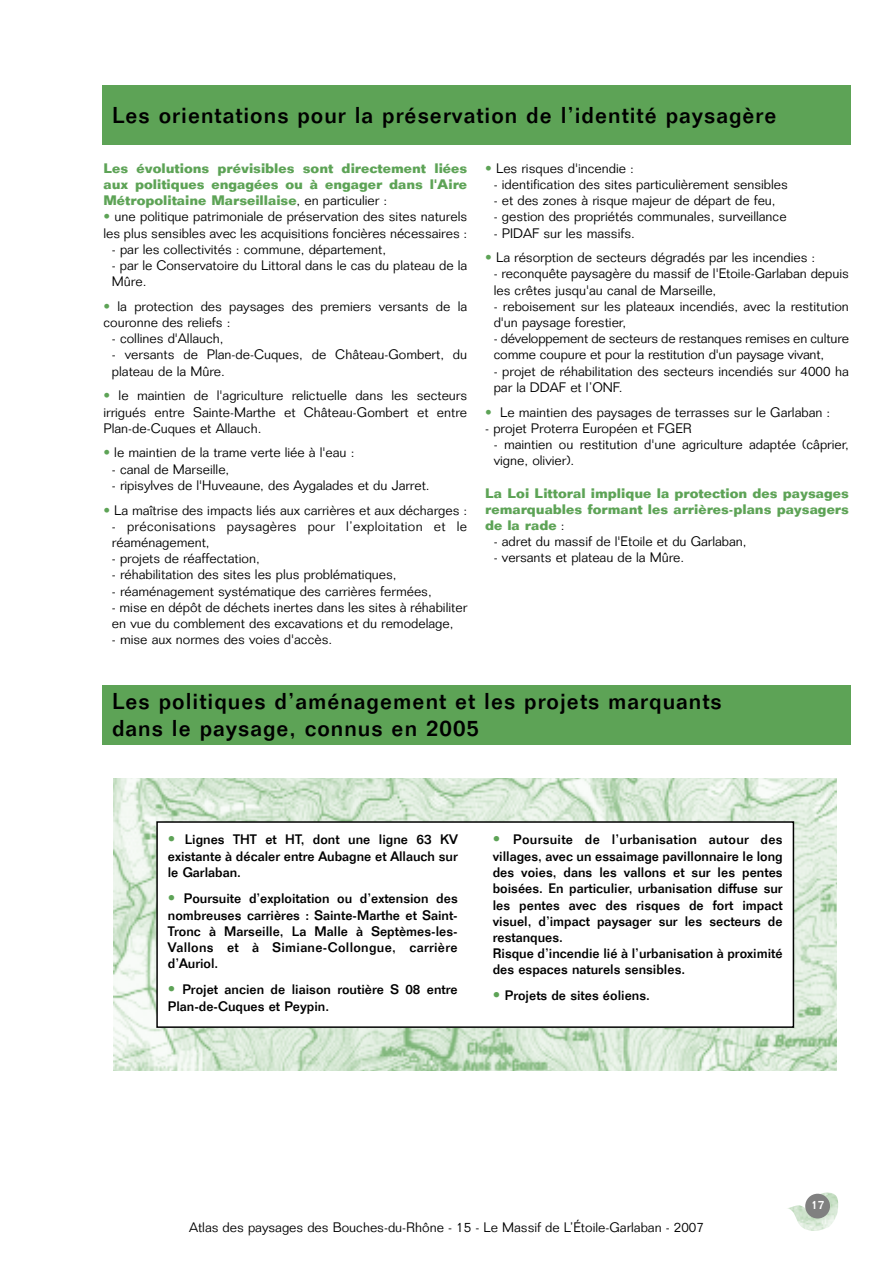
<style>
.page{position:relative;width:893px;height:1263px;background:#fff}
.page>*{position:absolute;margin:0;border:0;box-sizing:border-box;transform-origin:0 0}
.t1{font:500 22.5px/27px "Folio";letter-spacing:.045em;color:#000}
.t2{font:300 13.5px/16.2px "Folio";color:#000}
.t3{font:500 13.5px/16.4px "Folio";color:#000;text-align:justify}
.t4{font:700 13.5px/16.2px "Folio";color:#5da356;text-align:justify}
.t5{font:300 13.5px/16.2px "Folio";letter-spacing:.02em;color:#000}
.t6{font:500 12px "Folio";color:#fff}
.s1{font-weight:300;color:#000}
.s2{color:#5da356}
.s3{font-size:15px;color:#5da356}
</style>
<div class="page">
<img style="left:788px;top:1192px;width:51px;height:39px">
<div style="left:805px;top:1194px;width:25px;height:24px;background:#808080;border-radius:50%"></div>
<div style="left:102px;top:85px;width:748px;height:60px;background:#5da356"></div>
<img style="left:114px;top:779px;width:723px;height:292px">
<div style="left:157px;top:822px;width:636px;height:205px;background:#fff"></div>
<div style="left:156px;top:821px;width:638px;height:207px;border:2px solid #000"></div>
<div style="left:102px;top:685px;width:748px;height:60px;background:#5da356"></div>
<h1 class="t1" style="left:112px;top:103px;width:666px">Les orientations pour la préservation de l’identité paysagère</h1>
<p class="t4" style="left:103px;top:161px;width:365px">Les évolutions prévisibles sont directement liées aux politiques engagées ou à engager dans l'Aire Métropolitaine Marseillaise<span class="s1">, en particulier :</span></p>
<p class="t2" style="left:103px;top:210px;width:365px"><span class="s2">•</span> une politique patrimoniale de préservation des sites naturels les plus sensibles avec les acquisitions foncières nécessaires :</p>
<p class="t2" style="left:112px;top:242px;width:276px">- par les collectivités : commune, département,</p>
<p class="t2" style="left:112px;top:259px;width:357px">- par le Conservatoire du Littoral dans le cas du plateau de la<br>Mûre.</p>
<p class="t2" style="left:103px;top:300px;width:365px"><span class="s2">•</span> la protection des paysages des premiers versants de la couronne des reliefs :</p>
<p class="t2" style="left:112px;top:332px;width:113px">- collines d'Allauch,</p>
<p class="t2" style="left:112px;top:348px;width:357px">- versants de Plan-de-Cuques, de Château-Gombert, du plateau de la Mûre.</p>
<p class="t2" style="left:103px;top:389px;width:365px;text-align:justify"><span class="s2">•</span> le maintien de l'agriculture relictuelle dans les secteurs irrigués entre Sainte-Marthe et Château-Gombert et entre Plan-de-Cuques et Allauch.</p>
<p class="t2" style="left:103px;top:446px;width:252px"><span class="s2">•</span> le maintien de la trame verte liée à l'eau :</p>
<p class="t2" style="left:112px;top:462px;width:119px">- canal de Marseille,</p>
<p class="t2" style="left:112px;top:479px;width:319px">- ripisylves de l'Huveaune, des Aygalades et du Jarret.</p>
<p class="t2" style="left:103px;top:503px;width:365px"><span class="s2">•</span> La maîtrise des impacts liés aux carrières et aux décharges :</p>
<p class="t5" style="left:112px;top:519px;width:357px">- préconisations paysagères pour l’exploitation et le réaménagement,</p>
<p class="t2" style="left:112px;top:552px;width:149px">- projets de réaffectation,</p>
<p class="t2" style="left:112px;top:568px;width:286px">- réhabilitation des sites les plus problématiques,</p>
<p class="t2" style="left:112px;top:584px;width:321px">- réaménagement systématique des carrières fermées,</p>
<p class="t2" style="left:112px;top:600px;width:357px">- mise en dépôt de déchets inertes dans les sites à réhabiliter en vue du comblement des excavations et du remodelage,</p>
<p class="t2" style="left:112px;top:633px;width:222px">- mise aux normes des voies d'accès.</p>
<p class="t2" style="left:485px;top:161px;width:150px"><span class="s2">•</span> Les risques d'incendie :</p>
<p class="t2" style="left:494px;top:178px;width:296px">- identification des sites particulièrement sensibles</p>
<p class="t2" style="left:494px;top:194px;width:283px">- et des zones à risque majeur de départ de feu,</p>
<p class="t2" style="left:494px;top:210px;width:294px">- gestion des propriétés communales, surveillance</p>
<p class="t2" style="left:494px;top:226px;width:143px">- PIDAF sur les massifs.</p>
<p class="t2" style="left:485px;top:251px;width:332px"><span class="s2">•</span> La résorption de secteurs dégradés par les incendies :</p>
<p class="t2" style="left:494px;top:267px;width:357px">- reconquête paysagère du massif de l'Etoile-Garlaban depuis les crêtes jusqu'au canal de Marseille,</p>
<p class="t2" style="left:494px;top:300px;width:357px">- reboisement sur les plateaux incendiés, avec la restitution d'un paysage forestier,</p>
<p class="t2" style="left:494px;top:332px;width:357px">- développement de secteurs de restanques remises en culture comme coupure et pour la restitution d'un paysage vivant,</p>
<p class="t2" style="left:494px;top:364px;width:357px">- projet de réhabilitation des secteurs incendiés sur 4000 ha par la DDAF et l’ONF.</p>
<p class="t2" style="left:485px;top:405px;width:347px"><span class="s2">•</span> Le maintien des paysages de terrasses sur le Garlaban :</p>
<p class="t2" style="left:485px;top:421px;width:208px">- projet Proterra Européen et FGER</p>
<p class="t2" style="left:494px;top:438px;width:357px">- maintien ou restitution d'une agriculture adaptée (câprier, vigne, olivier).</p>
<p class="t4" style="left:485px;top:486px;width:365px">La Loi Littoral implique la protection des paysages remarquables formant les arrières-plans paysagers de la rade <span class="s1">:</span></p>
<p class="t2" style="left:494px;top:535px;width:254px">- adret du massif de l'Etoile et du Garlaban,</p>
<p class="t2" style="left:494px;top:551px;width:192px">- versants et plateau de la Mûre.</p>
<h1 class="t1" style="left:112px;top:690px;width:611px">Les politiques d’aménagement et les projets marquants dans le paysage, connus en 2005</h1>
<p class="t3" style="left:168px;top:832px;width:291px"><span class="s3">•</span> Lignes THT et HT, dont une ligne 63 KV existante à décaler entre Aubagne et Allauch sur le Garlaban.</p>
<p class="t3" style="left:168px;top:891px;width:291px"><span class="s3">•</span> Poursuite d’exploitation ou d’extension des nombreuses carrières : Sainte-Marthe et Saint-Tronc à Marseille, La Malle à Septèmes-les-Vallons et à Simiane-Collongue, carrière d’Auriol.</p>
<p class="t3" style="left:168px;top:982px;width:291px;line-height:17px"><span class="s3">•</span> Projet ancien de liaison routière S 08 entre<br>Plan-de-Cuques et Peypin.</p>
<p class="t3" style="left:493px;top:832px;width:291px;text-align:left"><span class="s3">•</span> Poursuite de l’urbanisation autour des villages, avec un essaimage pavillonnaire le long des voies, dans les vallons et sur les pentes boisées. En particulier, urbanisation diffuse sur les pentes avec des risques de fort impact visuel, d’impact paysager sur les secteurs de restanques.<br>Risque d’incendie lié à l’urbanisation à proximité des espaces naturels sensibles.</p>
<p class="t3" style="left:493px;top:988px;width:159px"><span class="s3">•</span> Projets de sites éoliens.</p>
<p class="t2" style="left:189px;top:1220px;width:516px">Atlas des paysages des Bouches-du-Rhône - 15 - Le Massif de L’Étoile-Garlaban - 2007</p>
<p class="t6" style="left:811px;top:1201px;width:15px">17</p>
</div>
